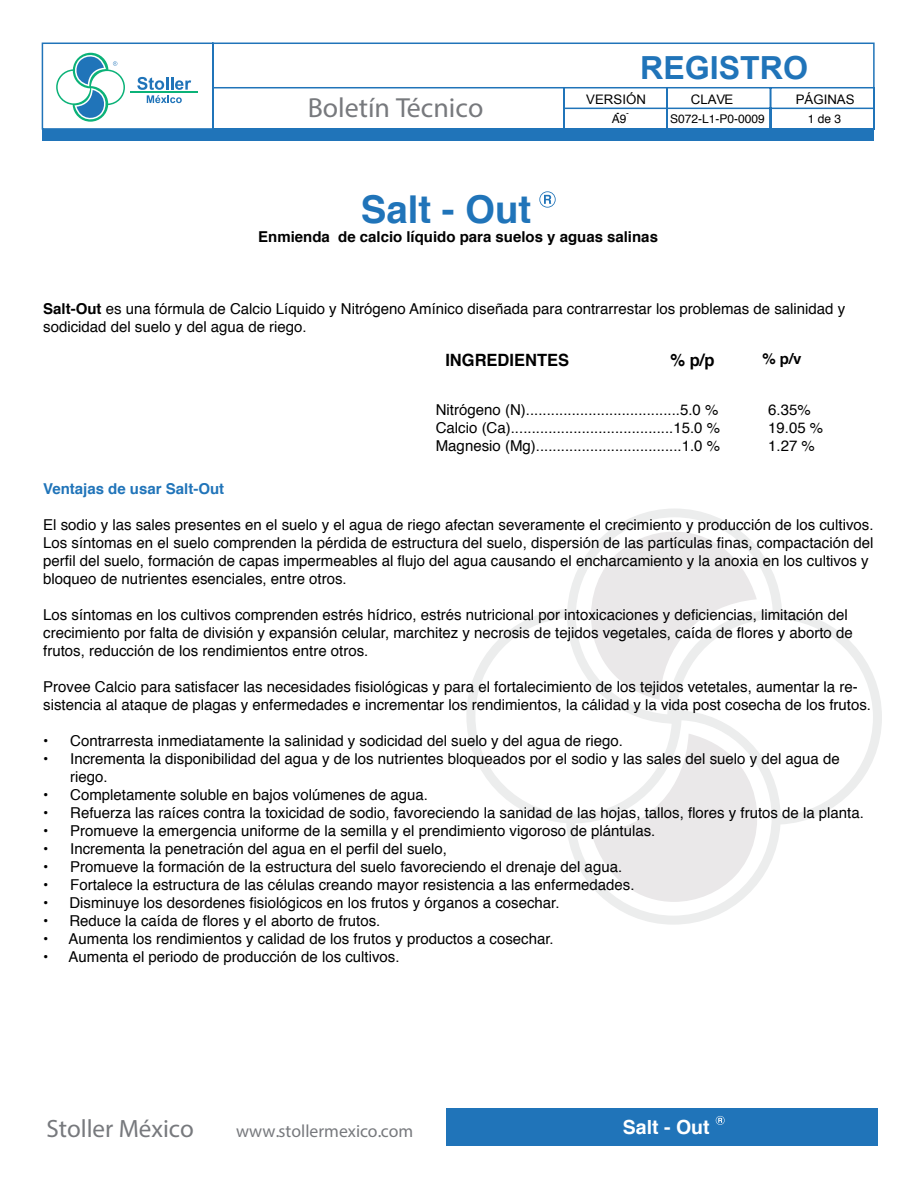
<style>
.page{position:relative;width:918px;height:1188px;background:#fff}
.page>*{position:absolute;margin:0;border:0;box-sizing:border-box;transform-origin:0 0}
.t1{font:700 38.4px "Helvetica";color:#2074b9}
.t2{font:700 31.8px "Arial";color:#2074b9}
.t3{font:27.6px "Myriad Pro";color:#77797d}
.t4{font:25.05px "Myriad Pro";color:#77797d}
.t5{font:700 19.5px "Helvetica";color:#fff}
.t6{font:17.7px "Myriad Pro";color:#77797d}
.t7{font:700 16.95px "Helvetica";color:#000}
.t8{font:16.65px "Myriad Pro";color:#000}
.t9{font:15px/18px "Helvetica";color:#000}
.t10{font:700 15px "Helvetica";color:#000}
.t11{font:700 15px "Helvetica";color:#2074b9}
.t12{font:13.05px "Arial";color:#000}
.t13{font:12.45px "Myriad Pro";color:#000}
.t14{font:12px "Helvetica";color:#000}
.s1{font-weight:700}
</style>
<div class="page">
<svg style="left:466px;top:509px;width:416px;height:416px"></svg>
<div style="left:446px;top:1108px;width:432px;height:37px;background:#2074b9"></div>
<div style="left:42px;top:129px;width:832px;height:12px;background:#2074b9"></div>
<svg style="left:41px;top:42px;width:834px;height:88px"></svg>
<svg style="left:539px;top:191px;width:17px;height:17px"></svg>
<svg style="left:716px;top:1116px;width:9px;height:9px"></svg>
<div style="left:670px;top:114px;width:97px;height:14px;background:#fff"></div>
<div style="left:612px;top:114px;width:18px;height:13px;background:#fff"></div>
<h3 class="t3" style="left:308px;top:91px;width:177px">Boletín Técnico</h3>
<h1 class="t1" style="left:361px;top:178px;width:172px">Salt - Out</h1>
<h2 class="t2" style="left:640px;top:46px;width:169px">REGISTRO</h2>
<p class="t12" style="left:586px;top:91px;width:61px">VERSIÓN</p>
<p class="t12" style="left:691px;top:91px;width:44px">CLAVE</p>
<p class="t12" style="left:796px;top:91px;width:60px">PÁGINAS</p>
<p class="t8" style="left:613px;top:108px;width:20px">A1</p>
<p class="t13" style="left:676px;top:112px;width:90px">S072-L1-P0-0001</p>
<p class="t14" style="left:612px;top:110px;width:16px">A9</p>
<p class="t14" style="left:670px;top:110px;width:96px">S072-L1-P0-0009</p>
<p class="t14" style="left:808px;top:110px;width:35px">1 de 3</p>
<p class="t10" style="left:258px;top:224px;width:401px">Enmienda de calcio líquido para suelos y aguas salinas</p>
<p class="t9" style="left:43px;top:300px;width:804px"><span class="s1">Salt-Out</span> es una fórmula de Calcio Líquido y Nitrógeno Amínico diseñada para contrarrestar los problemas de salinidad y sodicidad del suelo y del agua de riego.</p>
<p class="t7" style="left:445px;top:346px;width:125px">INGREDIENTES</p>
<p class="t7" style="left:671px;top:346px;width:46px">% p/p</p>
<p class="t10" style="left:762px;top:347px;width:41px">% p/v</p>
<p class="t9" style="left:436px;top:401px;width:284px">Nitrógeno (N).....................................5.0 %</p>
<p class="t9" style="left:768px;top:401px;width:44px">6.35%</p>
<p class="t9" style="left:436px;top:419px;width:286px">Calcio (Ca).......................................15.0 %</p>
<p class="t9" style="left:768px;top:419px;width:57px">19.05 %</p>
<p class="t9" style="left:436px;top:437px;width:286px">Magnesio (Mg)...................................1.0 %</p>
<p class="t9" style="left:768px;top:437px;width:48px">1.27 %</p>
<p class="t11" style="left:43px;top:477px;width:182px">Ventajas de usar Salt-Out</p>
<p class="t9" style="left:43px;top:516px;width:832px">El sodio y las sales presentes en el suelo y el agua de riego afectan severamente el crecimiento y producción de los cultivos.<br>Los síntomas en el suelo comprenden la pérdida de estructura del suelo, dispersión de las partículas finas, compactación del perfil del suelo, formación de capas impermeables al flujo del agua causando el encharcamiento y la anoxia en los cultivos y bloqueo de nutrientes esenciales, entre otros.</p>
<p class="t9" style="left:43px;top:606px;width:811px">Los síntomas en los cultivos comprenden estrés hídrico, estrés nutricional por intoxicaciones y deficiencias, limitación del crecimiento por falta de división y expansión celular, marchitez y necrosis de tejidos vegetales, caída de flores y aborto de frutos, reducción de los rendimientos entre otros.</p>
<p class="t9" style="left:43px;top:678px;width:829px">Provee Calcio para satisfacer las necesidades fisiológicas y para el fortalecimiento de los tejidos vetetales, aumentar la re&shy;sistencia al ataque de plagas y enfermedades e incrementar los rendimientos, la cálidad y la vida post cosecha de los frutos.</p>
<p class="t9" style="left:43px;top:732px;width:581px">• Contrarresta inmediatamente la salinidad y sodicidad del suelo y del agua de riego.</p>
<p class="t9" style="left:70px;top:750px;width:771px;text-indent:-27px">• Incrementa la disponibilidad del agua y de los nutrientes bloqueados por el sodio y las sales del suelo y del agua de riego.</p>
<p class="t9" style="left:43px;top:786px;width:386px">• Completamente soluble en bajos volúmenes de agua.</p>
<p class="t9" style="left:43px;top:804px;width:822px">• Refuerza las raíces contra la toxicidad de sodio, favoreciendo la sanidad de las hojas, tallos, flores y frutos de la planta.</p>
<p class="t9" style="left:43px;top:822px;width:614px">• Promueve la emergencia uniforme de la semilla y el prendimiento vigoroso de plántulas.</p>
<p class="t9" style="left:43px;top:840px;width:405px">• Incrementa la penetración del agua en el perfil del suelo,</p>
<p class="t9" style="left:43px;top:858px;width:580px">• Promueve la formación de la estructura del suelo favoreciendo el drenaje del agua.</p>
<p class="t9" style="left:43px;top:876px;width:593px">• Fortalece la estructura de las células creando mayor resistencia a las enfermedades.</p>
<p class="t9" style="left:43px;top:894px;width:518px">• Disminuye los desordenes fisiológicos en los frutos y órganos a cosechar.</p>
<p class="t9" style="left:43px;top:912px;width:339px">• Reduce la caída de flores y el aborto de frutos.</p>
<p class="t9" style="left:43px;top:930px;width:512px">• Aumenta los rendimientos y calidad de los frutos y productos a cosechar.</p>
<p class="t9" style="left:43px;top:948px;width:358px">• Aumenta el periodo de producción de los cultivos.</p>
<h3 class="t4" style="left:46px;top:1113px;width:149px">Stoller México</h3>
<p class="t6" style="left:236px;top:1120px;width:179px">www.stollermexico.com</p>
<h3 class="t5" style="left:623px;top:1111px;width:88px">Salt - Out</h3>
</div>
